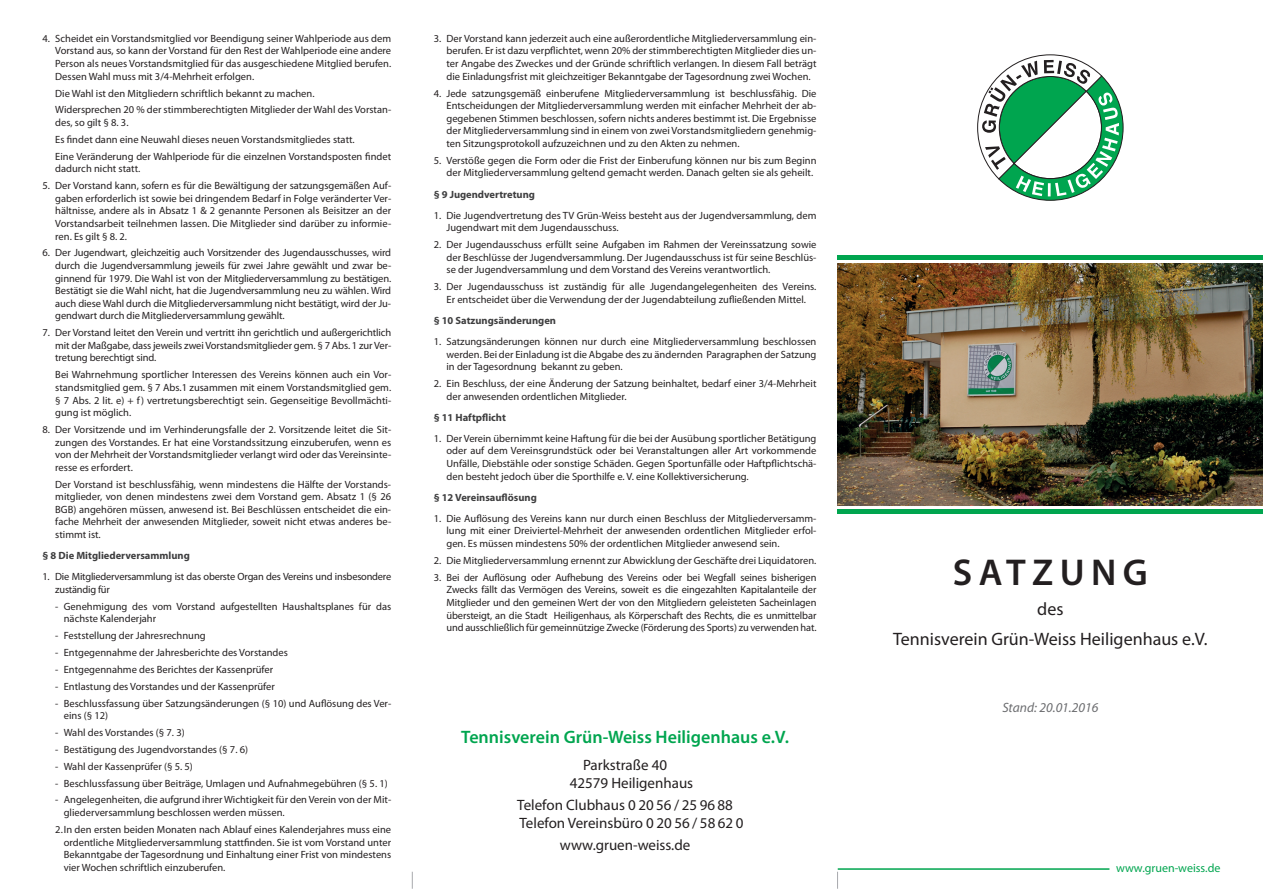
<style>
.page{position:relative;width:1263px;height:893px;background:#fff}
.page>*{position:absolute;margin:0;border:0;box-sizing:border-box;transform-origin:0 0}
.t1{font:600 37.5px "Myriad Pro";letter-spacing:.17em;color:#231f20}
.t2{font:18px/30.2px "Myriad Pro";color:#231f20;text-align:center}
.t3{font:600 18px "Myriad Pro";color:#00a54f}
.t4{font:15px/18px "Myriad Pro";color:#231f20}
.t5{font:italic 13.5px "Myriad Pro";color:#6c6d70}
.t6{font:12px "Myriad Pro";color:#00a54f}
.t7{font:10.5px/12.6px "Myriad Pro";color:#231f20;text-align:justify}
.t8{font:700 10.5px "Myriad Pro";color:#3e3e3f}
.t9{font:10.5px/12.6px "Myriad Pro";letter-spacing:-.02em;color:#231f20}
</style>
<div class="page">
<svg style="left:977px;top:55px;width:146px;height:146px"></svg>
<img style="left:838px;top:264px;width:425px;height:241px">
<hr style="left:838px;top:255px;width:425px;height:4px;background:#00a54f">
<div style="left:838px;top:509px;width:425px;height:5px;background:#00a54f"></div>
<hr style="left:838px;top:868px;width:271px;height:2px;background:#00a54f">
<svg style="left:412px;top:872px;width:1px;height:17px"></svg>
<svg style="left:837px;top:872px;width:1px;height:17px"></svg>
<p class="t7" style="left:55px;top:32px;width:337px;text-indent:-13px">4. Scheidet ein Vorstandsmitglied vor Beendigung seiner Wahlperiode aus dem Vorstand aus, so kann der Vorstand für den Rest der Wahlperiode eine andere Person als neues Vorstandsmitglied für das ausgeschiedene Mitglied berufen.<br>Dessen Wahl muss mit 3/4-Mehrheit erfolgen.</p>
<p class="t7" style="left:55px;top:84px;width:337px;line-height:16.8px">Die Wahl ist den Mitgliedern schriftlich bekannt zu machen.<br>Widersprechen 20 % der stimmberechtigten Mitglieder der Wahl des Vorstan-</p>
<p class="t7" style="left:55px;top:114px;width:337px;line-height:16.8px;text-align:left">des, so gilt § 8. 3.<br>Es findet dann eine Neuwahl dieses neuen Vorstandsmitgliedes statt.<br>Eine Veränderung der Wahlperiode für die einzelnen Vorstandsposten findet</p>
<p class="t7" style="left:55px;top:162px;width:86px">dadurch nicht statt.</p>
<p class="t7" style="left:55px;top:179px;width:337px;text-indent:-13px">5. Der Vorstand kann, sofern es für die Bewältigung der satzungsgemäßen Auf&shy;gaben erforderlich ist sowie bei dringendem Bedarf in Folge veränderter Ver&shy;hältnisse, andere als in Absatz 1 &amp; 2 genannte Personen als Beisitzer an der Vorstandsarbeit teilnehmen lassen. Die Mitglieder sind darüber zu informie&shy;ren. Es gilt § 8. 2.</p>
<p class="t7" style="left:55px;top:246px;width:337px;text-indent:-13px">6. Der Jugendwart, gleichzeitig auch Vorsitzender des Jugendausschusses, wird durch die Jugendversammlung jeweils für zwei Jahre gewählt und zwar be&shy;ginnend für 1979. Die Wahl ist von der Mitgliederversammlung zu bestätigen.<br>Bestätigt sie die Wahl nicht, hat die Jugendversammlung neu zu wählen. Wird auch diese Wahl durch die Mitgliederversammlung nicht bestätigt, wird der Ju&shy;gendwart durch die Mitgliederversammlung gewählt.</p>
<p class="t7" style="left:55px;top:326px;width:337px;text-indent:-13px">7. Der Vorstand leitet den Verein und vertritt ihn gerichtlich und außergerichtlich mit der Maßgabe, dass jeweils zwei Vorstandsmitglieder gem. § 7 Abs. 1 zur Ver&shy;tretung berechtigt sind.</p>
<p class="t7" style="left:55px;top:368px;width:337px">Bei Wahrnehmung sportlicher Interessen des Vereins können auch ein Vor&shy;standsmitglied gem. § 7 Abs.1 zusammen mit einem Vorstandsmitglied gem. § 7 Abs. 2 lit. e) + f) vertretungsberechtigt sein. Gegenseitige Bevollmächti&shy;gung ist möglich.</p>
<p class="t7" style="left:55px;top:423px;width:337px;text-indent:-13px">8. Der Vorsitzende und im Verhinderungsfalle der 2. Vorsitzende leitet die Sit&shy;zungen des Vorstandes. Er hat eine Vorstandssitzung einzuberufen, wenn es von der Mehrheit der Vorstandsmitglieder verlangt wird oder das Vereinsinte&shy;resse es erfordert.</p>
<p class="t7" style="left:55px;top:478px;width:337px">Der Vorstand ist beschlussfähig, wenn mindestens die Hälfte der Vorstands&shy;mitglieder, von denen mindestens zwei dem Vorstand gem. Absatz 1 (§ 26<br>BGB) angehören müssen, anwesend ist. Bei Beschlüssen entscheidet die ein&shy;fache Mehrheit der anwesenden Mitglieder, soweit nicht etwas anderes be&shy;stimmt ist.</p>
<p class="t8" style="left:43px;top:549px;width:149px">§ 8 Die Mitgliederversammlung</p>
<p class="t9" style="left:55px;top:570px;width:337px;text-indent:-13px">1. Die Mitgliederversammlung ist das oberste Organ des Vereins und insbesondere zuständig für</p>
<p class="t7" style="left:64px;top:600px;width:329px;text-indent:-9px">- Genehmigung des vom Vorstand aufgestellten Haushaltsplanes für das nächste Kalenderjahr</p>
<p class="t7" style="left:55px;top:629px;width:152px">- Feststellung der Jahresrechnung</p>
<p class="t7" style="left:55px;top:646px;width:234px">- Entgegennahme der Jahresberichte des Vorstandes</p>
<p class="t7" style="left:55px;top:663px;width:219px">- Entgegennahme des Berichtes der Kassenprüfer</p>
<p class="t7" style="left:55px;top:680px;width:221px">- Entlastung des Vorstandes und der Kassenprüfer</p>
<p class="t7" style="left:64px;top:697px;width:329px;text-indent:-9px">- Beschlussfassung über Satzungsänderungen (§ 10) und Auflösung des Ver&shy;eins (§ 12)</p>
<p class="t7" style="left:55px;top:726px;width:131px">- Wahl des Vorstandes (§ 7. 3)</p>
<p class="t7" style="left:55px;top:743px;width:194px">- Bestätigung des Jugendvorstandes (§ 7. 6)</p>
<p class="t7" style="left:55px;top:760px;width:139px">- Wahl der Kassenprüfer (§ 5. 5)</p>
<p class="t7" style="left:55px;top:777px;width:334px">- Beschlussfassung über Beiträge, Umlagen und Aufnahmegebühren (§ 5. 1)</p>
<p class="t7" style="left:64px;top:793px;width:329px;text-indent:-9px">- Angelegenheiten, die aufgrund ihrer Wichtigkeit für den Verein von der Mit&shy;gliederversammlung beschlossen werden müssen.</p>
<p class="t7" style="left:64px;top:823px;width:329px;text-indent:-9px">2.In den ersten beiden Monaten nach Ablauf eines Kalenderjahres muss eine ordentliche Mitgliederversammlung stattfinden. Sie ist vom Vorstand unter Bekanntgabe der Tagesordnung und Einhaltung einer Frist von mindestens vier Wochen schriftlich einzuberufen.</p>
<p class="t7" style="left:446px;top:32px;width:371px;text-indent:-13px">3. Der Vorstand kann jederzeit auch eine außerordentliche Mitgliederversammlung ein&shy;berufen. Er ist dazu verpflichtet, wenn 20% der stimmberechtigten Mitglieder dies un&shy;ter Angabe des Zweckes und der Gründe schriftlich verlangen. In diesem Fall beträgt die Einladungsfrist mit gleichzeitiger Bekanntgabe der Tagesordnung zwei Wochen.</p>
<p class="t7" style="left:446px;top:87px;width:371px;text-indent:-13px">4. Jede satzungsgemäß einberufene Mitgliederversammlung ist beschlussfähig. Die Entscheidungen der Mitgliederversammlung werden mit einfacher Mehrheit der ab&shy;gegebenen Stimmen beschlossen, sofern nichts anderes bestimmt ist. Die Ergebnisse der Mitgliederversammlung sind in einem von zwei Vorstandsmitgliedern genehmig&shy;ten Sitzungsprotokoll aufzuzeichnen und zu den Akten zu nehmen.</p>
<p class="t7" style="left:446px;top:154px;width:371px;text-indent:-13px">5. Verstöße gegen die Form oder die Frist der Einberufung können nur bis zum Beginn der Mitgliederversammlung geltend gemacht werden. Danach gelten sie als geheilt.</p>
<p class="t8" style="left:434px;top:187px;width:103px">§ 9 Jugendvertretung</p>
<p class="t7" style="left:446px;top:209px;width:371px;text-indent:-13px">1. Die Jugendvertretung des TV Grün-Weiss besteht aus der Jugendversammlung, dem<br>Jugendwart mit dem Jugendausschuss.</p>
<p class="t7" style="left:446px;top:238px;width:371px;text-indent:-13px">2. Der Jugendausschuss erfüllt seine Aufgaben im Rahmen der Vereinssatzung sowie der Beschlüsse der Jugendversammlung. Der Jugendausschuss ist für seine Beschlüs&shy;se der Jugendversammlung und dem Vorstand des Vereins verantwortlich.</p>
<p class="t7" style="left:434px;top:280px;width:384px;text-align:center">3. Der Jugendausschuss ist zuständig für alle Jugendangelegenheiten des Vereins.<br>Er entscheidet über die Verwendung der der Jugendabteilung zufließenden Mittel.</p>
<p class="t8" style="left:434px;top:313px;width:124px">§ 10 Satzungsänderungen</p>
<p class="t7" style="left:446px;top:335px;width:371px;text-indent:-13px">1. Satzungsänderungen können nur durch eine Mitgliederversammlung beschlossen werden. Bei der Einladung ist die Abgabe des zu ändernden Paragraphen der Satzung in der Tagesordnung bekannt zu geben.</p>
<p class="t7" style="left:446px;top:377px;width:371px;text-indent:-13px">2. Ein Beschluss, der eine Änderung der Satzung beinhaltet, bedarf einer 3/4-Mehrheit der anwesenden ordentlichen Mitglieder.</p>
<p class="t8" style="left:434px;top:410px;width:74px">§ 11 Haftpflicht</p>
<p class="t7" style="left:446px;top:432px;width:371px;text-indent:-13px">1. Der Verein übernimmt keine Haftung für die bei der Ausübung sportlicher Betätigung oder auf dem Vereinsgrundstück oder bei Veranstaltungen aller Art vorkommende Unfälle, Diebstähle oder sonstige Schäden. Gegen Sportunfälle oder Haftpflichtschä&shy;den besteht jedoch über die Sporthilfe e. V. eine Kollektiversicherung.</p>
<p class="t8" style="left:434px;top:490px;width:105px">§ 12 Vereinsauflösung</p>
<p class="t7" style="left:446px;top:512px;width:371px;text-indent:-13px">1. Die Auflösung des Vereins kann nur durch einen Beschluss der Mitgliederversamm&shy;lung mit einer Dreiviertel-Mehrheit der anwesenden ordentlichen Mitglieder erfol&shy;gen. Es müssen mindestens 50% der ordentlichen Mitglieder anwesend sein.</p>
<p class="t7" style="left:434px;top:554px;width:384px">2. Die Mitgliederversammlung ernennt zur Abwicklung der Geschäfte drei Liquidatoren.</p>
<p class="t7" style="left:446px;top:571px;width:371px;text-indent:-13px">3. Bei der Auflösung oder Aufhebung des Vereins oder bei Wegfall seines bisherigen Zwecks fällt das Vermögen des Vereins, soweit es die eingezahlten Kapitalanteile der Mitglieder und den gemeinen Wert der von den Mitgliedern geleisteten Sacheinlagen übersteigt, an die Stadt Heiligenhaus, als Körperschaft des Rechts, die es unmittelbar und ausschließlich für gemeinnützige Zwecke (Förderung des Sports) zu verwenden hat.</p>
<h2 class="t3" style="left:461px;top:726px;width:329px">Tennisverein Grün-Weiss Heiligenhaus e.V.</h2>
<h3 class="t4" style="left:570px;top:756px;width:125px;text-indent:13px">Parkstraße 40<br>42579 Heiligenhaus</h3>
<h3 class="t4" style="left:517px;top:796px;width:228px">Telefon Clubhaus 0 20 56 / 25 96 88<br>Telefon Vereinsbüro 0 20 56 / 58 62 0</h3>
<h3 class="t4" style="left:560px;top:836px;width:132px">www.gruen-weiss.de</h3>
<h1 class="t1" style="left:953px;top:549px;width:196px">SATZUNG</h1>
<h2 class="t2" style="left:893px;top:594px;width:316px">des<br>Tennisverein Grün-Weiss Heiligenhaus e.V.</h2>
<p class="t5" style="left:1002px;top:699px;width:97px">Stand: 20.01.2016</p>
<p class="t6" style="left:1116px;top:860px;width:106px">www.gruen-weiss.de</p>
</div>
